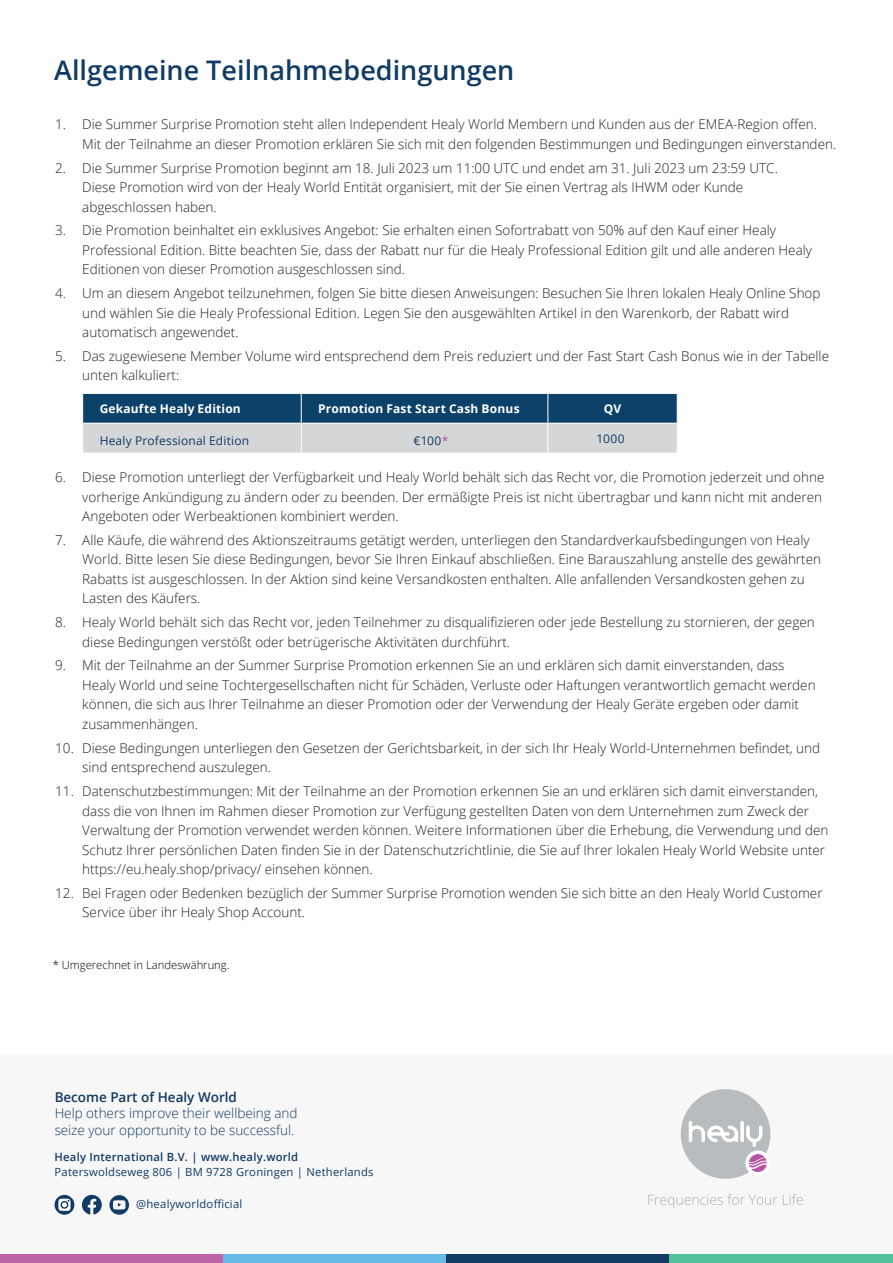
<style>
.page{position:relative;width:893px;height:1263px;background:#fff}
.page>*{position:absolute;margin:0;border:0;box-sizing:border-box;transform-origin:0 0}
.Trigger_copy{font:600 27px "Open Sans";color:#113b65}
.t1{font:300 13.5px/19.5px "Open Sans";color:#231f20}
.t2{font:300 13.5px/16.5px "Open Sans";color:#113b65}
.t3{font:600 13.5px "Open Sans";color:#113b65}
.t4{font:700 12px "Open Sans";letter-spacing:.015em;color:#fff}
.t5{font:12px "Open Sans";letter-spacing:.015em;color:#113b65}
.Address_Light{font:11.25px "Open Sans";letter-spacing:.02em;color:#113b65}
.Address_Bold{font:600 11.25px "Open Sans";letter-spacing:.02em;color:#113b65}
.footnote_copy{font:300 11.25px "Open Sans";color:#000}
.X-socialLinks{font:11.25px "Open Sans";letter-spacing:.02em;color:#113b65}
.s1{color:#b754a1}
</style>
<div class="page">
<div style="left:0;top:1054px;width:893px;height:200px;background:#f7f7f8"></div>
<svg style="left:82px;top:1194px;width:20px;height:20px"></svg>
<svg style="left:55px;top:1195px;width:19px;height:20px"></svg>
<svg style="left:109px;top:1195px;width:20px;height:20px"></svg>
<svg style="left:648px;top:1194px;width:155px;height:14px"></svg>
<div style="left:681px;top:1089px;width:89px;height:90px;background:#b9bcbf;border-radius:50%"></div>
<svg style="left:689px;top:1121px;width:73px;height:26px"></svg>
<div style="left:745px;top:1150px;width:25px;height:25px;background:#fff;border-radius:50%"></div>
<svg style="left:749px;top:1154px;width:18px;height:18px"></svg>
<svg style="left:82px;top:393px;width:596px;height:60px;background:#7791a5"></svg>
<div style="left:0;top:1254px;width:223px;height:9px;background:#bd65a8"></div>
<div style="left:223px;top:1254px;width:224px;height:9px;background:#65bae8"></div>
<div style="left:446px;top:1254px;width:224px;height:9px;background:#113b65"></div>
<div style="left:670px;top:1254px;width:223px;height:9px;background:#51c09b"></div>
<p class="Trigger_copy" style="left:54px;top:52px;width:462px">Allgemeine Teilnahmebedingungen</p>
<p class="t1" style="left:82px;top:114px;width:755px;text-indent:-27px">1. Die Summer Surprise Promotion steht allen Independent Healy World Membern und Kunden aus der EMEA-Region offen.<br>Mit der Teilnahme an dieser Promotion erklären Sie sich mit den folgenden Bestimmungen und Bedingungen einverstanden.</p>
<p class="t1" style="left:82px;top:158px;width:697px;text-indent:-27px">2. Die Summer Surprise Promotion beginnt am 18. Juli 2023 um 11:00 UTC und endet am 31. Juli 2023 um 23:59 UTC.<br>Diese Promotion wird von der Healy World Entität organisiert, mit der Sie einen Vertrag als IHWM oder Kunde abgeschlossen haben.</p>
<p class="t1" style="left:82px;top:220px;width:731px;text-indent:-27px">3. Die Promotion beinhaltet ein exklusives Angebot: Sie erhalten einen Sofortrabatt von 50% auf den Kauf einer Healy<br>Professional Edition. Bitte beachten Sie, dass der Rabatt nur für die Healy Professional Edition gilt und alle anderen Healy<br>Editionen von dieser Promotion ausgeschlossen sind.</p>
<p class="t1" style="left:82px;top:283px;width:740px;text-indent:-27px">4. Um an diesem Angebot teilzunehmen, folgen Sie bitte diesen Anweisungen: Besuchen Sie Ihren lokalen Healy Online Shop und wählen Sie die Healy Professional Edition. Legen Sie den ausgewählten Artikel in den Warenkorb, der Rabatt wird automatisch angewendet.</p>
<p class="t1" style="left:82px;top:346px;width:748px;text-indent:-27px">5. Das zugewiesene Member Volume wird entsprechend dem Preis reduziert und der Fast Start Cash Bonus wie in der Tabelle unten kalkuliert:</p>
<p class="t4" style="left:100px;top:400px;width:143px">Gekaufte Healy Edition</p>
<p class="t4" style="left:318px;top:400px;width:203px">Promotion Fast Start Cash Bonus</p>
<p class="t4" style="left:604px;top:400px;width:19px">QV</p>
<p class="t5" style="left:100px;top:432px;width:151px">Healy Professional Edition</p>
<p class="t5" style="left:414px;top:432px;width:36px">€100<span class="s1">*</span></p>
<p class="t5" style="left:597px;top:430px;width:30px">1000</p>
<p class="t1" style="left:82px;top:467px;width:744px;text-indent:-27px">6. Diese Promotion unterliegt der Verfügbarkeit und Healy World behält sich das Recht vor, die Promotion jederzeit und ohne vorherige Ankündigung zu ändern oder zu beenden. Der ermäßigte Preis ist nicht übertragbar und kann nicht mit anderen<br>Angeboten oder Werbeaktionen kombiniert werden.</p>
<p class="t1" style="left:82px;top:530px;width:740px;text-indent:-27px">7. Alle Käufe, die während des Aktionszeitraums getätigt werden, unterliegen den Standardverkaufsbedingungen von Healy World. Bitte lesen Sie diese Bedingungen, bevor Sie Ihren Einkauf abschließen. Eine Barauszahlung anstelle des gewährten Rabatts ist ausgeschlossen. In der Aktion sind keine Versandkosten enthalten. Alle anfallenden Versandkosten gehen zu Lasten des Käufers.</p>
<p class="t1" style="left:82px;top:612px;width:734px;text-indent:-27px">8. Healy World behält sich das Recht vor, jeden Teilnehmer zu disqualifizieren oder jede Bestellung zu stornieren, der gegen diese Bedingungen verstößt oder betrügerische Aktivitäten durchführt.</p>
<p class="t1" style="left:82px;top:655px;width:735px;text-indent:-27px">9. Mit der Teilnahme an der Summer Surprise Promotion erkennen Sie an und erklären sich damit einverstanden, dass Healy World und seine Tochtergesellschaften nicht für Schäden, Verluste oder Haftungen verantwortlich gemacht werden können, die sich aus Ihrer Teilnahme an dieser Promotion oder der Verwendung der Healy Geräte ergeben oder damit zusammenhängen.</p>
<p class="t1" style="left:82px;top:738px;width:739px;text-indent:-27px">10. Diese Bedingungen unterliegen den Gesetzen der Gerichtsbarkeit, in der sich Ihr Healy World-Unternehmen befindet, und sind entsprechend auszulegen.</p>
<p class="t1" style="left:82px;top:781px;width:748px;text-indent:-27px">11. Datenschutzbestimmungen: Mit der Teilnahme an der Promotion erkennen Sie an und erklären sich damit einverstanden, dass die von Ihnen im Rahmen dieser Promotion zur Verfügung gestellten Daten von dem Unternehmen zum Zweck der Verwaltung der Promotion verwendet werden können. Weitere Informationen über die Erhebung, die Verwendung und den Schutz Ihrer persönlichen Daten finden Sie in der Datenschutzrichtlinie, die Sie auf Ihrer lokalen Healy World Website unter https://eu.healy.shop/privacy/ einsehen können.</p>
<p class="t1" style="left:82px;top:883px;width:742px;text-indent:-27px">12. Bei Fragen oder Bedenken bezüglich der Summer Surprise Promotion wenden Sie sich bitte an den Healy World Customer<br>Service über ihr Healy Shop Account.</p>
<p class="footnote_copy" style="left:53px;top:957px;width:178px">* Umgerechnet in Landeswährung.</p>
<p class="t3" style="left:55px;top:1087px;width:184px">Become Part of Healy World</p>
<p class="t2" style="left:55px;top:1104px;width:245px">Help others improve their wellbeing and seize your opportunity to be successful.</p>
<p class="Address_Bold" style="left:55px;top:1149px;width:245px">Healy International B.V. | www.healy.world</p>
<p class="Address_Light" style="left:55px;top:1164px;width:320px">Paterswoldseweg 806 | BM 9728 Groningen | Netherlands</p>
<p class="X-socialLinks" style="left:136px;top:1196px;width:108px">@healyworldofficial</p>
</div>
